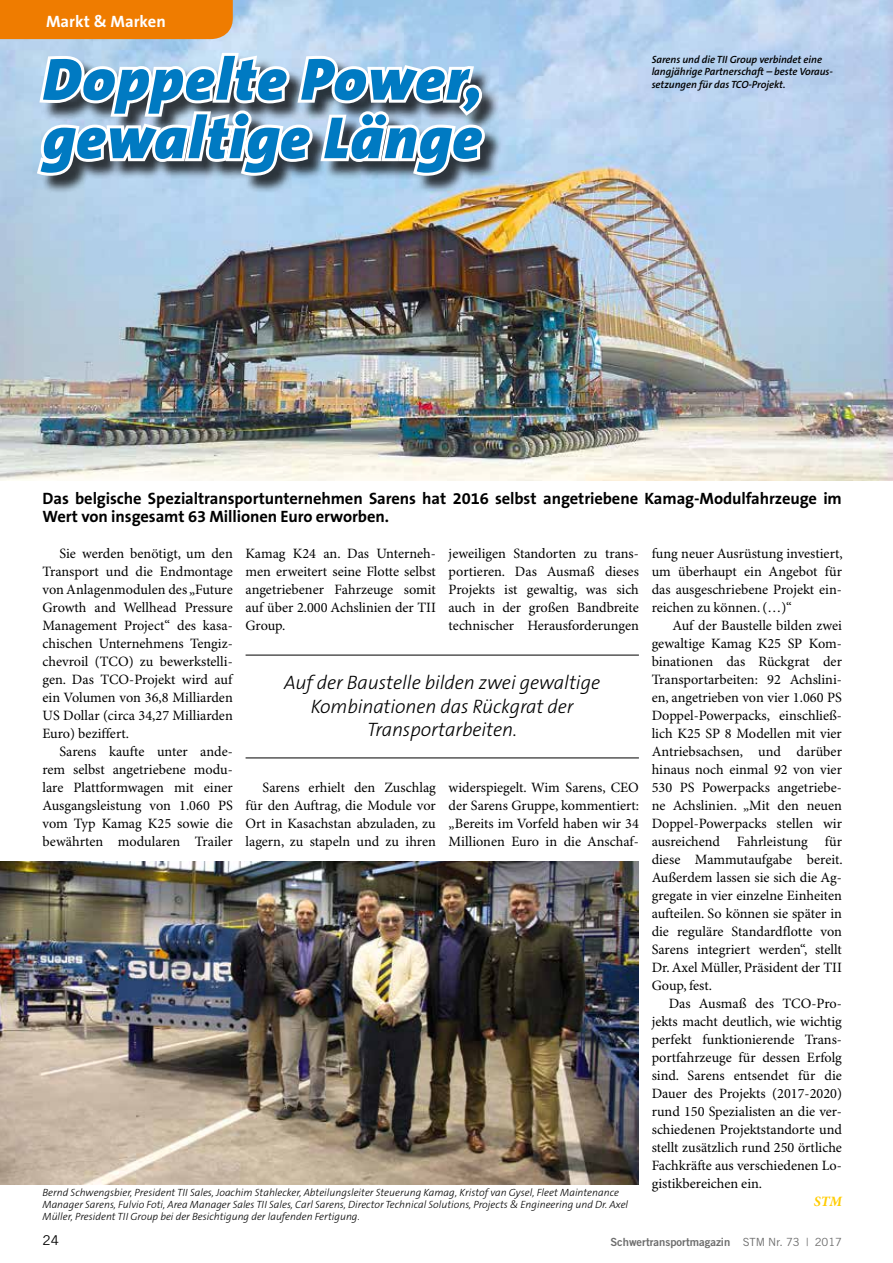
<style>
.page{position:relative;width:893px;height:1263px;background:#fff}
.page>*{position:absolute;margin:0;border:0;box-sizing:border-box;transform-origin:0 0}
.t1{font:italic 900 60px/58.5px "The Sans B9";letter-spacing:.02em;color:#007ac2}
.t2{font:italic 300 19.5px/23.4px "The Sans B3";letter-spacing:-.005em;color:#000;text-align:center}
.t3{font:700 16.5px/18px "The Sans B7";letter-spacing:-.005em;color:#000}
.t4{font:700 16.5px "The Sans B7";color:#fff}
.t5{font:14.25px/18px "Minion Pro";color:#000;text-align:justify}
.t6{font:italic 700 14.25px "Minion Pro";color:#fc0}
.t7{font:13.5px "Trade Gothic";color:#000}
.t8{font:11.25px "Trade Gothic Bold Two";color:#6e6e6e}
.t9{font:italic 300 10.5px/12.3px "The Sans B3";color:#000}
.t10{font:italic 600 10.5px/12.3px "The Sans B6";letter-spacing:-.005em;color:#000}
.s1{font-family:"Trade Gothic"}
</style>
<div class="page">
<img style="left:0;top:0;width:893px;height:480px">
<div style="left:0;top:0;width:233px;height:39px;background:#ef7c00"></div>
<div style="left:40px;top:56px;width:463px;height:138px;background:#000;opacity:.75"></div>
<img style="left:33px;top:49px;width:455px;height:432px">
<img style="left:0;top:861px;width:639px;height:323px">
<hr style="left:246px;top:655px;width:393px;height:1px;background:#000">
<hr style="left:246px;top:757px;width:393px;height:1px;background:#000">
<p class="t4" style="left:46px;top:13px;width:121px">Markt &amp; Marken</p>
<h1 class="t1" style="left:43px;top:52px;width:441px">Doppelte Power, gewaltige Länge</h1>
<p class="t10" style="left:652px;top:54px;width:183px">Sarens und die TII Group verbindet eine langjährige Partnerschaft – beste Voraus&shy;setzungen für das TCO-Projekt.</p>
<p class="t3" style="left:43px;top:490px;width:801px">Das belgische Spezialtransportunternehmen Sarens hat 2016 selbst angetriebene Kamag-Modulfahrzeuge im<br>Wert von insgesamt 63 Millionen Euro erworben.</p>
<p class="t5" style="left:449px;top:545px;width:192px">jeweiligen Standorten zu trans&shy;portieren. Das Ausmaß dieses Projekts ist gewaltig, was sich auch in der großen Bandbreite technischer Herausforderungen</p>
<p class="t5" style="left:246px;top:545px;width:192px">Kamag K24 an. Das Unterneh&shy;men erweitert seine Flotte selbst angetriebener Fahrzeuge somit auf über 2.000 Achslinien der TII Group.</p>
<p class="t5" style="left:43px;top:545px;width:192px;text-indent:17px">Sie werden benötigt, um den Transport und die Endmontage von Anlagenmodulen des „Future Growth and Wellhead Pressure Management Project“ des kasa&shy;chischen Unternehmens Tengiz&shy;chevroil (TCO) zu bewerkstelli&shy;gen. Das TCO-Projekt wird auf ein Volumen von 36,8 Milliarden US Dollar (circa 34,27 Milliarden Euro) beziffert.</p>
<p class="t5" style="left:43px;top:743px;width:192px;text-indent:17px">Sarens kaufte unter ande&shy;rem selbst angetriebene modu&shy;lare Plattformwagen mit einer Ausgangsleistung von 1.060 PS vom Typ Kamag K25 sowie die bewährten modularen Trailer</p>
<p class="t5" style="left:652px;top:545px;width:193px">fung neuer Ausrüstung investiert, um überhaupt ein Angebot für das ausgeschriebene Projekt ein&shy;reichen zu können. (…)“</p>
<p class="t5" style="left:652px;top:617px;width:193px;text-indent:21px">Auf der Baustelle bilden zwei gewaltige Kamag K25 SP Kom&shy;binationen das Rückgrat der Transportarbeiten: 92 Achslini&shy;en, angetrieben von vier 1.060 PS Doppel-Powerpacks, einschließ&shy;lich K25 SP 8 Modellen mit vier Antriebsachsen, und darüber hinaus noch einmal 92 von vier 530 PS Powerpacks angetriebe&shy;ne Achslinien. „Mit den neuen Doppel-Powerpacks stellen wir ausreichend Fahrleistung für diese Mammutaufgabe bereit.<br>Außerdem lassen sie sich die Ag&shy;gregate in vier einzelne Einheiten aufteilen. So können sie später in die reguläre Standardflotte von Sarens integriert werden“, stellt Dr. Axel Müller, Präsident der TII Goup, fest.</p>
<p class="t5" style="left:652px;top:995px;width:192px;text-indent:17px">Das Ausmaß des TCO-Pro&shy;jekts macht deutlich, wie wichtig perfekt funktionierende Trans&shy;portfahrzeuge für dessen Erfolg sind. Sarens entsendet für die Dauer des Projekts (2017-2020) rund 150 Spezialisten an die ver&shy;schiedenen Projektstandorte und stellt zusätzlich rund 250 örtliche Fachkräfte aus verschiedenen Lo&shy;gistikbereichen ein.</p>
<p class="t6" style="left:814px;top:1193px;width:30px">STM</p>
<h2 class="t2" style="left:284px;top:672px;width:317px">Auf der Baustelle bilden zwei gewaltige<br>Kombinationen das Rückgrat der<br>Transportarbeiten.</h2>
<p class="t5" style="left:246px;top:779px;width:192px;text-indent:17px">Sarens erhielt den Zuschlag für den Auftrag, die Module vor Ort in Kasachstan abzuladen, zu lagern, zu stapeln und zu ihren</p>
<p class="t5" style="left:449px;top:779px;width:192px">widerspiegelt. Wim Sarens, CEO der Sarens Gruppe, kommentiert: „Bereits im Vorfeld haben wir 34<br>Millionen Euro in die Anschaf-</p>
<p class="t9" style="left:43px;top:1186px;width:587px">Bernd Schwengsbier, President TII Sales, Joachim Stahlecker, Abteilungsleiter Steuerung Kamag, Kristof van Gysel, Fleet Maintenance<br>Manager Sarens, Fulvio Foti, Area Manager Sales TII Sales, Carl Sarens, Director Technical Solutions, Projects &amp; Engineering und Dr. Axel<br>Müller, President TII Group bei der Besichtigung der laufenden Fertigung.</p>
<p class="t7" style="left:43px;top:1232px;width:18px">24</p>
<p class="t8" style="left:610px;top:1235px;width:233px">Schwertransportmagazin <span class="s1">STM Nr. 73 | 2017</span></p>
</div>
